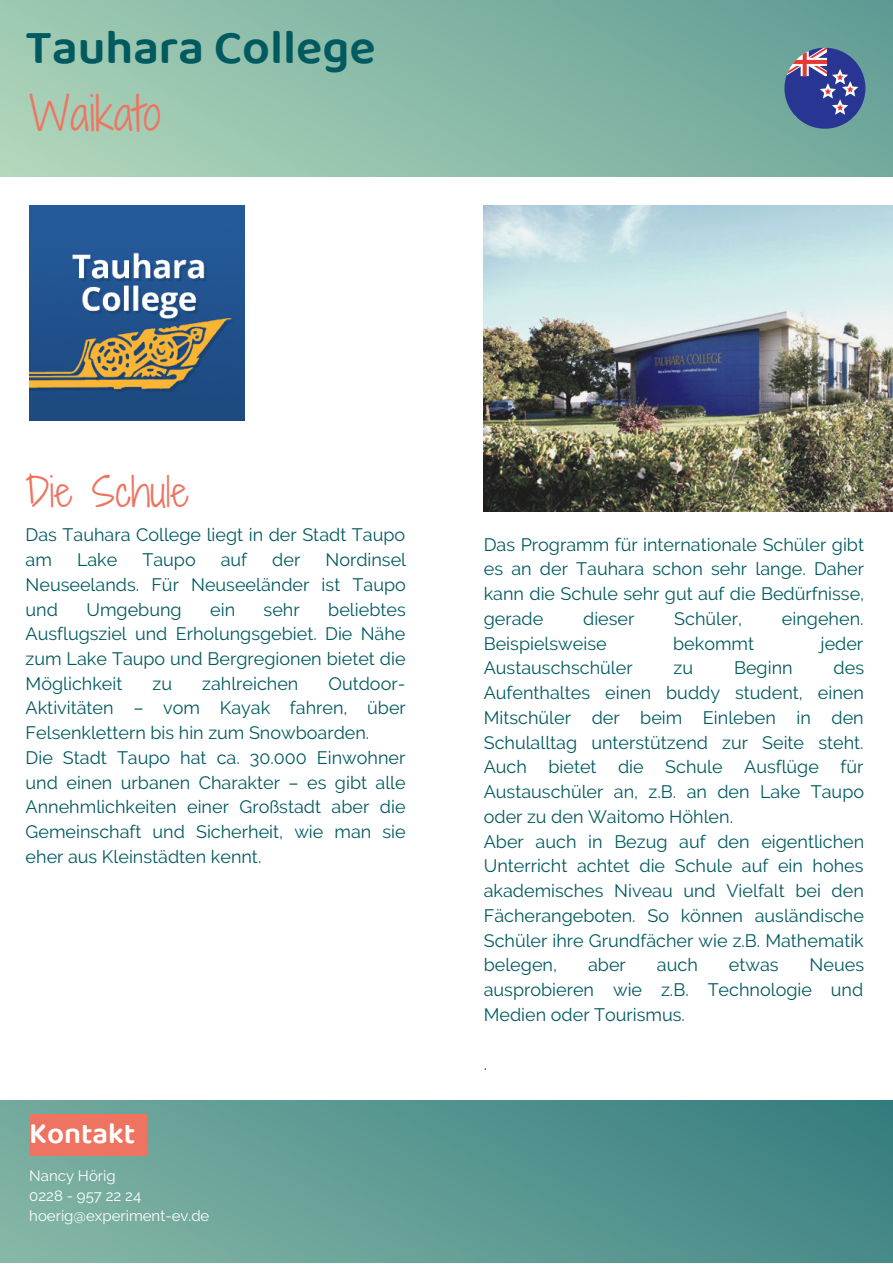
<style>
.page{position:relative;width:893px;height:1264px;background:#fff}
.page>*{position:absolute;margin:0;border:0;box-sizing:border-box;transform-origin:0 0}
.t1{font:600 49.05px "Baloo Tamma 2";color:#005a5f}
.t2{font:45px "Shadows Into Light Two";color:#ee7461}
.t3{font:39px "Shadows Into Light Two";color:#ee7461}
.t4{font:600 30px "Baloo Tamma 2";color:#fff}
.t5{font:18px/24.8px "Raleway";color:#005a5f;text-align:justify}
.t6{font:15px/20.2px "Raleway";color:#fff}
</style>
<div class="page">
<div style="left:0;top:0;width:892px;height:177px;background:linear-gradient(to right,#a8d1b7,#69a298)"></div>
<svg style="left:784px;top:48px;width:81px;height:81px"></svg>
<div style="left:0;top:1099px;width:892px;height:163px;background:linear-gradient(to right,#7fb1a2,#3c8284)"></div>
<div style="left:29px;top:1113px;width:118px;height:42px;background:#ee7461"></div>
<img style="left:29px;top:205px;width:215px;height:215px">
<img style="left:483px;top:205px;width:409px;height:306px">
<h1 class="t1" style="left:26px;top:17px;width:351px">Tauhara College</h1>
<h2 class="t2" style="left:29px;top:81px;width:133px">Waikato</h2>
<h3 class="t3" style="left:26px;top:463px;width:165px">Die Schule</h3>
<p class="t5" style="left:26px;top:522px;width:381px">Das Tauhara College liegt in der Stadt Taupo am</p>
<p class="t5" style="left:77px;top:547px;width:42px">Lake</p>
<p class="t5" style="left:142px;top:547px;width:55px">Taupo</p>
<p class="t5" style="left:221px;top:547px;width:28px">auf</p>
<p class="t5" style="left:272px;top:547px;width:30px">der</p>
<p class="t5" style="left:26px;top:547px;width:382px;text-indent:300px">Nordinsel Neuseelands. Für Neuseeländer ist Taupo und</p>
<p class="t5" style="left:26px;top:596px;width:381px;text-indent:302px">beliebtes Ausflugsziel und Erholungsgebiet. Die Nähe zum Lake Taupo und Bergregionen bietet die Möglichkeit</p>
<p class="t5" style="left:86px;top:596px;width:97px">Umgebung</p>
<p class="t5" style="left:210px;top:596px;width:26px">ein</p>
<p class="t5" style="left:263px;top:596px;width:38px">sehr</p>
<p class="t5" style="left:26px;top:671px;width:382px;text-align:left;text-indent:303px">Outdoor-Aktivitäten – vom Kayak fahren, über Felsenklettern bis hin zum Snowboarden.<br>Die Stadt Taupo hat ca. 30.000 Einwohner und einen urbanen Charakter – es gibt alle Annehmlichkeiten einer Großstadt aber die Gemeinschaft und Sicherheit, wie man sie eher aus Kleinstädten kennt.</p>
<p class="t5" style="left:152px;top:671px;width:21px">zu</p>
<p class="t5" style="left:202px;top:671px;width:98px">zahlreichen</p>
<h3 class="t4" style="left:29px;top:1114px;width:108px">Kontakt</h3>
<p class="t6" style="left:29px;top:1165px;width:182px">Nancy Hörig<br>0228 - 957 22 24 hoerig@experiment-ev.de</p>
<p class="t5" style="left:483px;top:532px;width:382px">Das Programm für internationale Schüler gibt es an der Tauhara schon sehr lange. Daher kann die Schule sehr gut auf die Bedürfnisse, gerade</p>
<p class="t5" style="left:583px;top:606px;width:53px">dieser</p>
<p class="t5" style="left:674px;top:606px;width:69px">Schüler,</p>
<p class="t5" style="left:781px;top:606px;width:83px">eingehen.</p>
<p class="t5" style="left:483px;top:631px;width:124px">Beispielsweise</p>
<p class="t5" style="left:673px;top:631px;width:82px">bekommt</p>
<p class="t5" style="left:820px;top:631px;width:44px">jeder</p>
<p class="t5" style="left:483px;top:655px;width:150px">Austauschschüler</p>
<p class="t5" style="left:673px;top:655px;width:21px">zu</p>
<p class="t5" style="left:734px;top:655px;width:60px">Beginn</p>
<p class="t5" style="left:483px;top:655px;width:382px;text-align:left;text-indent:350px">des Aufenthaltes einen buddy student, einen Mitschüler der beim Einleben in den Schulalltag unterstützend zur Seite steht.<br>Auch bietet die Schule Ausflüge für Austauschüler an, z.B. an den Lake Taupo oder zu den Waitomo Höhlen.<br>Aber auch in Bezug auf den eigentlichen Unterricht achtet die Schule auf ein hohes akademisches Niveau und Vielfalt bei den Fächerangeboten. So können ausländische Schüler ihre Grundfächer wie z.B. Mathematik belegen,</p>
<p class="t5" style="left:588px;top:952px;width:39px">aber</p>
<p class="t5" style="left:657px;top:952px;width:42px">auch</p>
<p class="t5" style="left:728px;top:952px;width:51px">etwas</p>
<p class="t5" style="left:483px;top:952px;width:382px;text-indent:326px">Neues ausprobieren wie z.B. Technologie und Medien oder Tourismus.</p>
<p class="t5" style="left:483px;top:1051px;width:5px">.</p>
</div>
